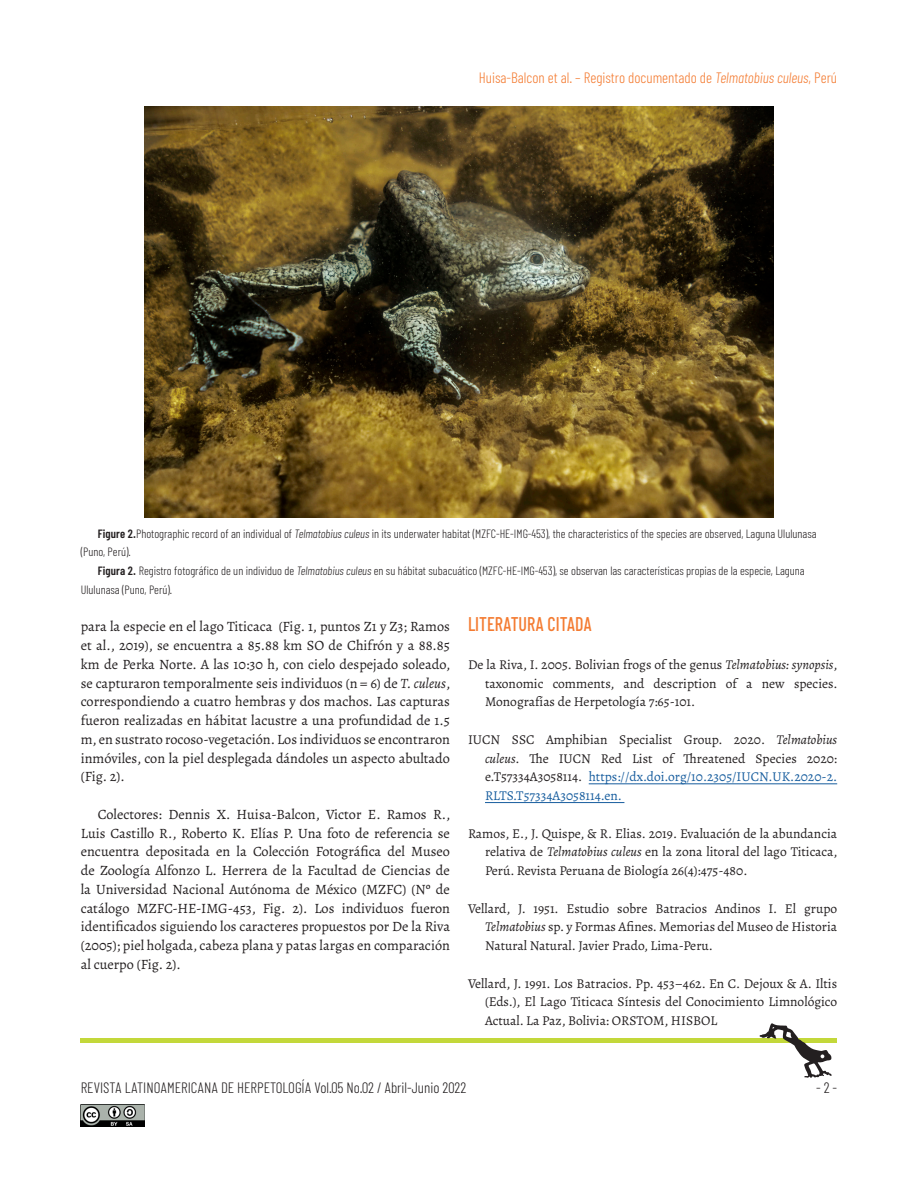
<style>
.page{position:relative;width:918px;height:1188px;background:#fff}
.page>*{position:absolute;margin:0;border:0;box-sizing:border-box;transform-origin:0 0}
._01-txt-Seccion{font:500 19.8px "Barlow Condensed";color:#f47b31;scale:.91 1}
.t1{font:300 15px "Barlow Condensed";color:#231f20}
.t2{font:300 15px "Barlow Condensed";color:#f47b31}
._02-txt_Artículo_1B{font:14.25px/18.8px "Alegreya";color:#231f20;text-align:justify}
._02-txt_Artículo_2{font:14.25px/18.8px "Alegreya";color:#231f20;text-align:justify}
._02-txt-FICHAS_Citas{font:13.5px/18.8px "Alegreya";color:#231f20;text-align:justify}
._02-txt_pie_de_Foto{font:300 12px/18.8px "Barlow Condensed";color:#231f20}
.s1{font-style:italic}
.s2{font-weight:600}
.s3{color:#175d9e}
</style>
<div class="page">
<img style="left:81px;top:1104px;width:64px;height:23px">
<hr style="left:589px;top:783px;width:248px;height:1px;background:#175d9e">
<hr style="left:485px;top:802px;width:139px;height:1px;background:#175d9e">
<img style="left:144px;top:106px;width:630px;height:412px">
<hr style="left:81px;top:1038px;width:756px;height:4px;background:#c3d83a">
<svg style="left:760px;top:1023px;width:72px;height:55px"></svg>
<p class="t2" style="left:479px;top:68px;width:360px">Huisa-Balcon et al. – Registro documentado de <span class="s1">Telmatobius culeus</span>, Perú</p>
<p class="_02-txt_pie_de_Foto" style="left:81px;top:524px;width:737px;text-indent:17px"><span class="s2">Figure 2.</span>Photographic record of an individual of <span class="s1">Telmatobius culeus</span> in its underwater habitat (MZFC-HE-IMG-453), the characteristics of the species are observed, Laguna Ululunasa (Puno, Perú).</p>
<p class="_02-txt_pie_de_Foto" style="left:81px;top:561px;width:725px;text-indent:17px"><span class="s2">Figura 2.</span> Registro fotográfico de un individuo de <span class="s1">Telmatobius culeus</span> en su hábitat subacuático (MZFC-HE-IMG-453), se observan las características propias de la especie, Laguna<br>Ululunasa (Puno, Perú).</p>
<p class="_02-txt_Artículo_1B" style="left:81px;top:617px;width:371px">para la especie en el lago Titicaca (Fig. 1, puntos Z1 y Z3; Ramos et al., 2019), se encuentra a 85.88 km SO de Chifrón y a 88.85 km de Perka Norte. A las 10:30 h, con cielo despejado soleado, se capturaron temporalmente seis individuos (n = 6) de <span class="s1">T. culeus</span>, correspondiendo a cuatro hembras y dos machos. Las capturas fueron realizadas en hábitat lacustre a una profundidad de 1.5 m, en sustrato rocoso-vegetación. Los individuos se encontraron inmóviles, con la piel desplegada dándoles un aspecto abultado (Fig. 2).</p>
<p class="_02-txt_Artículo_2" style="left:81px;top:805px;width:371px;text-indent:17px">Colectores: Dennis X. Huisa-Balcon, Victor E. Ramos R., Luis Castillo R., Roberto K. Elías P. Una foto de referencia se encuentra depositada en la Colección Fotográfica del Museo de Zoología Alfonzo L. Herrera de la Facultad de Ciencias de la Universidad Nacional Autónoma de México (MZFC) (Nº de catálogo MZFC-HE-IMG-453, Fig. 2). Los individuos fueron identificados siguiendo los caracteres propuestos por De la Riva (2005); piel holgada, cabeza plana y patas largas en comparación al cuerpo (Fig. 2).</p>
<p class="_01-txt-Seccion" style="left:468px;top:612px;width:138px">LITERATURA CITADA</p>
<p class="_02-txt-FICHAS_Citas" style="left:485px;top:655px;width:354px;text-indent:-17px">De la Riva, I. 2005. Bolivian frogs of the genus <span class="s1">Telmatobius: synopsis</span>, taxonomic comments, and description of a new species.<br>Monografías de Herpetología 7:65-101.</p>
<p class="_02-txt-FICHAS_Citas" style="left:485px;top:730px;width:354px;text-indent:-17px">IUCN SSC Amphibian Specialist Group. 2020. <span class="s1">Telmatobius culeus</span>. The IUCN Red List of Threatened Species 2020: e.T57334A3058114. <span class="s3">https://dx.doi.org/10.2305/IUCN.UK.2020-2.<br>RLTS.T57334A3058114.en.</span></p>
<p class="_02-txt-FICHAS_Citas" style="left:485px;top:824px;width:354px;text-indent:-17px">Ramos, E., J. Quispe, &amp; R. Elias. 2019. Evaluación de la abundancia relativa de <span class="s1">Telmatobius culeus</span> en la zona litoral del lago Titicaca, Perú. Revista Peruana de Biología 26(4):475-480.</p>
<p class="_02-txt-FICHAS_Citas" style="left:485px;top:899px;width:354px;text-indent:-17px">Vellard, J. 1951. Estudio sobre Batracios Andinos I. El grupo <span class="s1">Telmatobius</span> sp. y Formas Afines. Memorias del Museo de Historia Natural Natural. Javier Prado, Lima-Peru.</p>
<p class="_02-txt-FICHAS_Citas" style="left:485px;top:974px;width:354px;text-indent:-17px">Vellard, J. 1991. Los Batracios. Pp. 453–462. En C. Dejoux &amp; A. Iltis (Eds.), El Lago Titicaca Síntesis del Conocimiento Limnológico Actual. La Paz, Bolivia: ORSTOM, HISBOL</p>
<p class="t1" style="left:81px;top:1079px;width:387px">REVISTA LATINOAMERICANA DE HERPETOLOGÍA Vol.05 No.02 / Abril-Junio 2022</p>
<p class="t1" style="left:816px;top:1079px;width:23px">- 2 -</p>
</div>
